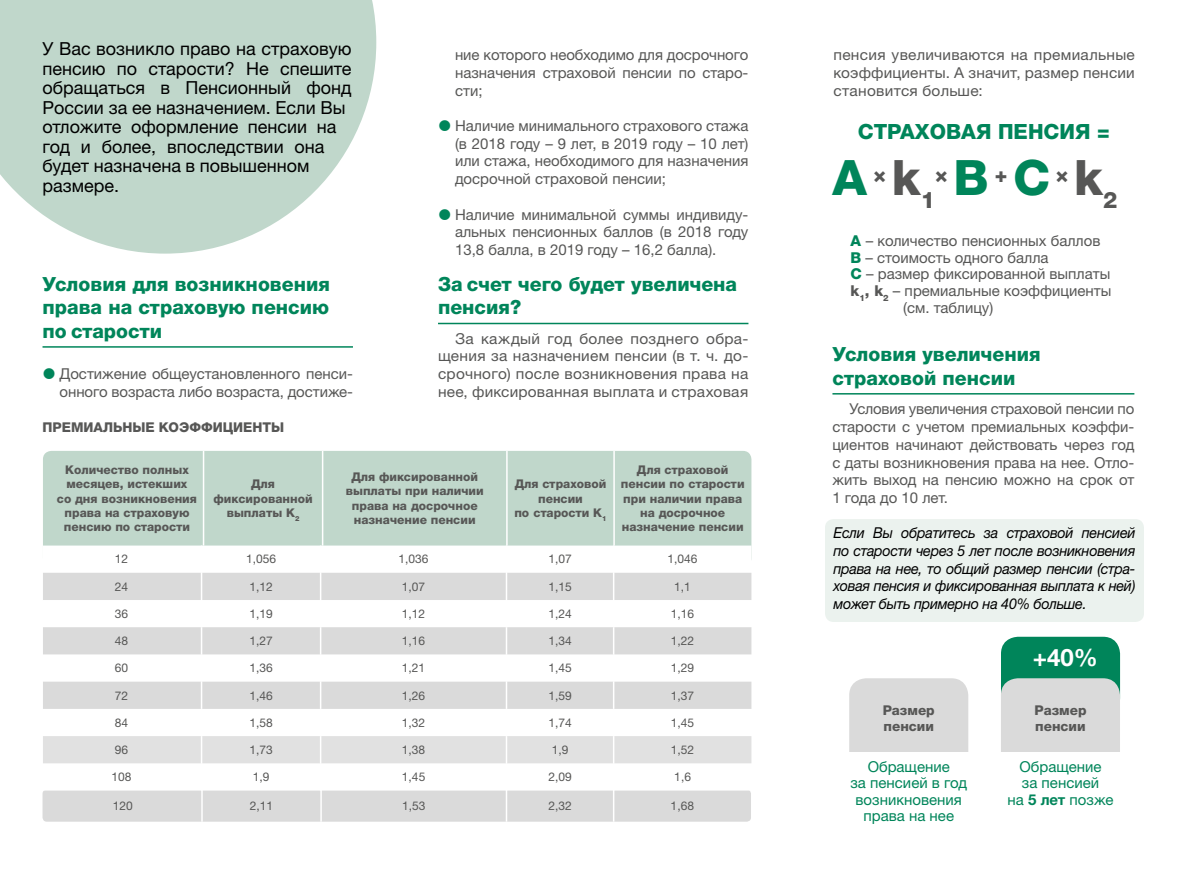
<style>
.page{position:relative;width:1178px;height:872px;background:#fff}
.page>*{position:absolute;margin:0;border:0;box-sizing:border-box;transform-origin:0 0}
.t1{font:800 48.9px "Helvetica Neue LTW1 G";color:#575756}
.t2{font:800 48.9px "Helvetica Neue LTW1 G";color:#00855a}
.t3{font:700 24px "Helvetica Neue LTW1 G";color:#fff}
.t4{font:800 21px "Helvetica Neue LTW1 G";color:#00855a}
.t5{font:800 21px "Helvetica Neue LTW1 G";color:#575756}
.t6{font:800 19.5px/23.4px "Helvetica Neue LTW1 G";color:#00855a}
.t7{font:18px/19.5px "Helvetica Neue LTW1 G";color:#000}
.t8{font:15px/17.7px "Helvetica Neue LTW1 G";color:#575756;text-align:justify}
.t9{font:italic 15px/17.7px "Helvetica Neue LTW1 G";letter-spacing:-.02em;color:#000;text-align:justify;scale:.96 1}
.t10{font:15px/16.5px "Helvetica Neue LTW1 G";color:#00855a;text-align:center}
.t11{font:800 13.5px/16.2px "Helvetica Neue LTW1 G";color:#575756}
.t12{font:800 12px/14.4px "Helvetica Neue LTW1 G";color:#575756;text-align:center}
.t13{font:12px "Helvetica Neue LTW1 G";color:#575756}
.s1{color:#00855a}
.s2{font-weight:800;color:#00855a}
.s3{font-weight:800}
.s4{font-weight:700}
</style>
<div class="page">
<div style="left:43px;top:451px;width:708px;height:115px;background:#c0d7cb;border-radius:9px"></div>
<hr style="left:203px;top:451px;width:1px;height:94px;background:#fff">
<hr style="left:322px;top:451px;width:1px;height:94px;background:#fff">
<hr style="left:506px;top:451px;width:2px;height:94px;background:#fff">
<hr style="left:613px;top:451px;width:2px;height:94px;background:#fff">
<div style="left:43px;top:789px;width:708px;height:32px;background:#dadada;border-radius:4px"></div>
<hr style="left:201px;top:789px;width:2px;height:32px;background:#fff">
<hr style="left:320px;top:789px;width:2px;height:32px;background:#fff">
<hr style="left:506px;top:789px;width:1px;height:32px;background:#fff">
<hr style="left:613px;top:789px;width:1px;height:32px;background:#fff">
<svg style="left:0;top:0;width:376px;height:254px;background:#c8dcd2"></svg>
<hr style="left:43px;top:346px;width:310px;height:2px;background:#00855a">
<hr style="left:438px;top:323px;width:310px;height:1px;background:#00855a">
<div style="left:849px;top:678px;width:119px;height:74px;background:#dadada"></div>
<hr style="left:832px;top:393px;width:302px;height:1px;background:#00855a">
<div style="left:1001px;top:637px;width:119px;height:78px;background:#00855a;border-radius:17px"></div>
<div style="left:1001px;top:678px;width:119px;height:74px;background:#dadada"></div>
<div style="left:825px;top:519px;width:319px;height:103px;background:#ebf2ee;border-radius:9px"></div>
<svg style="left:43px;top:545px;width:708px;height:245px"></svg>
<p class="t7" style="left:43px;top:39px;width:311px">У Вас возникло право на страховую пенсию по старости? Не спешите обращаться в Пенсионный фонд<br>России за ее назначением. Если Вы отложите оформление пенсии на год и более, впоследствии она будет назначена в повышенном размере.</p>
<h3 class="t6" style="left:43px;top:272px;width:289px;text-align:justify">Условия для возникновения права на страховую пенсию по старости</h3>
<p class="t8" style="left:60px;top:365px;width:295px">Достижение общеустановленного пенси&shy;онного возраста либо возраста, достиже-</p>
<p class="t11" style="left:43px;top:419px;width:243px">ПРЕМИАЛЬНЫЕ КОЭФФИЦИЕНТЫ</p>
<p class="t8" style="left:455px;top:46px;width:295px">ние которого необходимо для досрочного назначения страховой пенсии по старо&shy;сти;</p>
<p class="t8" style="left:455px;top:117px;width:295px">Наличие минимального страхового стажа (в 2018 году – 9 лет, в 2019 году – 10 лет) или стажа, необходимого для назначения досрочной страховой пенсии;</p>
<p class="t8" style="left:455px;top:205px;width:295px">Наличие минимальной суммы индивиду&shy;альных пенсионных баллов (в 2018 году 13,8 балла, в 2019 году – 16,2 балла).</p>
<h3 class="t6" style="left:438px;top:272px;width:301px">За счет чего будет увеличена пенсия?</h3>
<p class="t8" style="left:438px;top:329px;width:312px;text-indent:17px">За каждый год более позднего обра&shy;щения за назначением пенсии (в т. ч. до&shy;срочного) после возникновения права на нее, фиксированная выплата и страховая</p>
<p class="t12" style="left:57px;top:462px;width:142px">Количество полных месяцев, истекших<br>со дня возникновения права на страховую пенсию по старости</p>
<p class="t12" style="left:214px;top:476px;width:101px">Для фиксированной выплаты K<sub>2</sub></p>
<p class="t12" style="left:346px;top:469px;width:139px">Для фиксированной выплаты при наличии права на досрочное назначение пенсии</p>
<p class="t12" style="left:514px;top:476px;width:94px">Для страховой пенсии<br>по старости K<sub>1</sub></p>
<p class="t12" style="left:621px;top:462px;width:125px">Для страховой пенсии по старости при наличии права на досрочное назначение пенсии</p>
<p class="t13" style="left:115px;top:552px;width:15px">12</p>
<p class="t13" style="left:246px;top:552px;width:32px">1,056</p>
<p class="t13" style="left:398px;top:552px;width:32px">1,036</p>
<p class="t13" style="left:548px;top:552px;width:25px">1,07</p>
<p class="t13" style="left:667px;top:552px;width:32px">1,046</p>
<p class="t13" style="left:115px;top:579px;width:15px">24</p>
<p class="t13" style="left:249px;top:579px;width:25px">1,12</p>
<p class="t13" style="left:402px;top:579px;width:25px">1,07</p>
<p class="t13" style="left:548px;top:579px;width:25px">1,15</p>
<p class="t13" style="left:674px;top:579px;width:18px">1,1</p>
<p class="t13" style="left:115px;top:606px;width:15px">36</p>
<p class="t13" style="left:249px;top:606px;width:25px">1,19</p>
<p class="t13" style="left:402px;top:606px;width:25px">1,12</p>
<p class="t13" style="left:548px;top:606px;width:25px">1,24</p>
<p class="t13" style="left:671px;top:606px;width:25px">1,16</p>
<p class="t13" style="left:115px;top:633px;width:15px">48</p>
<p class="t13" style="left:249px;top:633px;width:25px">1,27</p>
<p class="t13" style="left:402px;top:633px;width:25px">1,16</p>
<p class="t13" style="left:548px;top:633px;width:25px">1,34</p>
<p class="t13" style="left:671px;top:633px;width:25px">1,22</p>
<p class="t13" style="left:115px;top:660px;width:15px">60</p>
<p class="t13" style="left:249px;top:660px;width:25px">1,36</p>
<p class="t13" style="left:402px;top:660px;width:25px">1,21</p>
<p class="t13" style="left:548px;top:660px;width:25px">1,45</p>
<p class="t13" style="left:671px;top:660px;width:25px">1,29</p>
<p class="t13" style="left:115px;top:688px;width:15px">72</p>
<p class="t13" style="left:249px;top:688px;width:25px">1,46</p>
<p class="t13" style="left:402px;top:688px;width:25px">1,26</p>
<p class="t13" style="left:548px;top:688px;width:25px">1,59</p>
<p class="t13" style="left:671px;top:688px;width:25px">1,37</p>
<p class="t13" style="left:115px;top:715px;width:15px">84</p>
<p class="t13" style="left:249px;top:715px;width:25px">1,58</p>
<p class="t13" style="left:402px;top:715px;width:25px">1,32</p>
<p class="t13" style="left:548px;top:715px;width:25px">1,74</p>
<p class="t13" style="left:671px;top:715px;width:25px">1,45</p>
<p class="t13" style="left:115px;top:742px;width:15px">96</p>
<p class="t13" style="left:249px;top:742px;width:25px">1,73</p>
<p class="t13" style="left:402px;top:742px;width:25px">1,38</p>
<p class="t13" style="left:552px;top:742px;width:18px">1,9</p>
<p class="t13" style="left:671px;top:742px;width:25px">1,52</p>
<p class="t13" style="left:111px;top:769px;width:22px">108</p>
<p class="t13" style="left:253px;top:769px;width:18px">1,9</p>
<p class="t13" style="left:402px;top:769px;width:25px">1,45</p>
<p class="t13" style="left:548px;top:769px;width:25px">2,09</p>
<p class="t13" style="left:674px;top:769px;width:18px">1,6</p>
<p class="t13" style="left:113px;top:798px;width:22px">120</p>
<p class="t13" style="left:250px;top:798px;width:25px">2,11</p>
<p class="t13" style="left:402px;top:798px;width:25px">1,53</p>
<p class="t13" style="left:548px;top:798px;width:25px">2,32</p>
<p class="t13" style="left:671px;top:798px;width:25px">1,68</p>
<p class="t8" style="left:833px;top:46px;width:303px">пенсия увеличиваются на премиальные коэффициенты. А значит, размер пенсии становится больше:</p>
<h3 class="t4" style="left:858px;top:119px;width:253px">СТРАХОВАЯ ПЕНСИЯ =</h3>
<h3 class="t5" style="left:935px;top:162px;width:14px">×</h3>
<h3 class="t5" style="left:995px;top:162px;width:14px">+</h3>
<h1 class="t2" style="left:1013px;top:149px;width:39px">C</h1>
<h3 class="t5" style="left:1056px;top:162px;width:14px">×</h3>
<h1 class="t1" style="left:1074px;top:149px;width:45px">k<sub>2</sub></h1>
<h1 class="t2" style="left:832px;top:149px;width:36px">А</h1>
<h3 class="t5" style="left:873px;top:162px;width:14px">×</h3>
<h1 class="t1" style="left:892px;top:149px;width:98px">k<sub>1</sub> <span class="s1">B</span></h1>
<p class="t8" style="left:850px;top:232px;width:251px"><span class="s2">A</span> – количество пенсионных баллов</p>
<p class="t8" style="left:850px;top:249px;width:200px"><span class="s2">B</span> – стоимость одного балла</p>
<p class="t8" style="left:850px;top:265px;width:261px"><span class="s2">C</span> – размер фиксированной выплаты</p>
<p class="t8" style="left:850px;top:282px;width:262px"><span class="s3">k</span><sub>1</sub><span class="s3">, k</span><sub>2</sub> – премиальные коэффициенты</p>
<p class="t8" style="left:903px;top:298px;width:92px">(см. таблицу)</p>
<h3 class="t6" style="left:832px;top:342px;width:210px">Условия увеличения страховой пенсии</h3>
<p class="t8" style="left:832px;top:400px;width:303px;text-indent:17px">Условия увеличения страховой пенсии по старости с учетом премиальных коэффи&shy;циентов начинают действовать через год с даты возникновения права на нее. Отло&shy;жить выход на пенсию можно на срок от 1 года до 10 лет.</p>
<p class="t9" style="left:833px;top:524px;width:316px">Если Вы обратитесь за страховой пенсией по старости через 5 лет после возникновения права на нее, то общий размер пенсии (стра&shy;ховая пенсия и фиксированная выплата к ней) может быть примерно на 40% больше.</p>
<p class="t11" style="left:883px;top:702px;width:54px">Размер пенсии</p>
<h2 class="t3" style="left:1032px;top:642px;width:67px">+40%</h2>
<p class="t11" style="left:1034px;top:702px;width:54px">Размер пенсии</p>
<p class="t10" style="left:850px;top:758px;width:118px">Обращение<br>за пенсией в год возникновения права на нее</p>
<p class="t10" style="left:1007px;top:758px;width:107px">Обращение<br>за пенсией<br>на <span class="s4">5 лет</span> позже</p>
</div>
